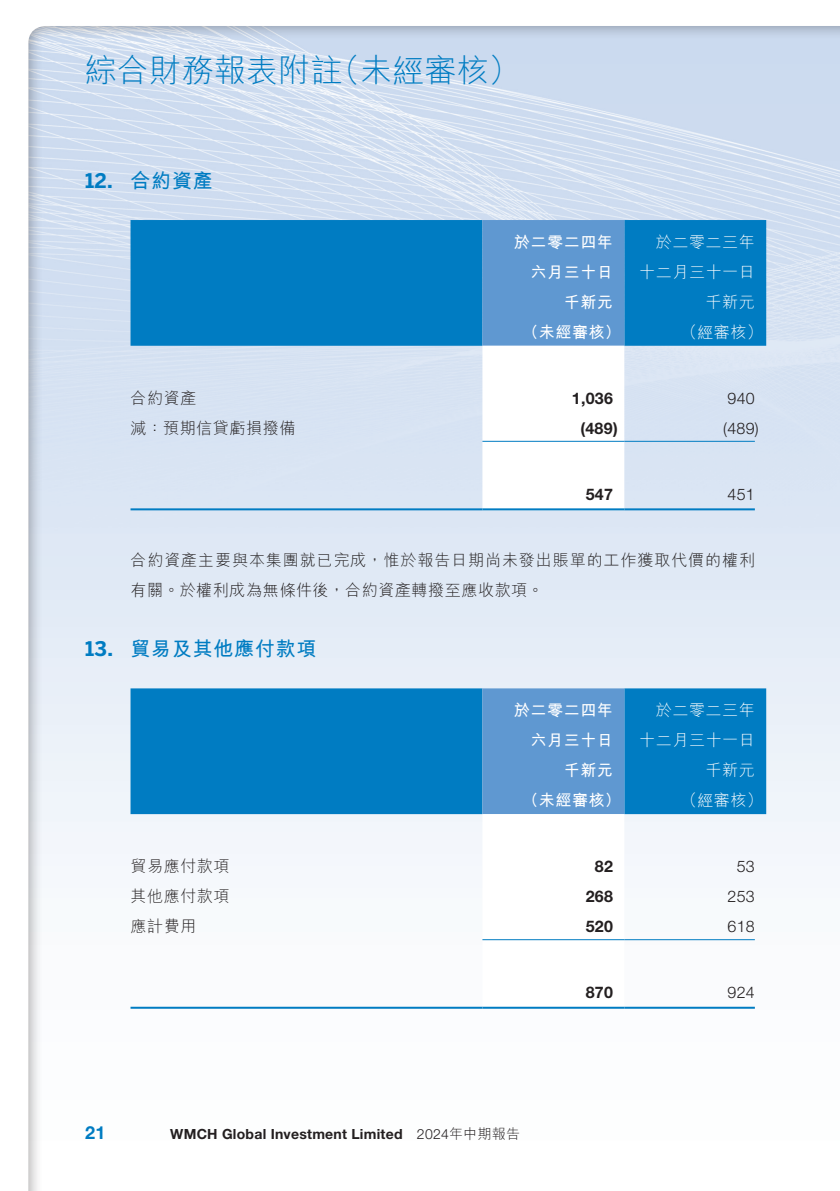
<style>
.page{position:relative;width:840px;height:1191px;background:#fff}
.page>*{position:absolute;margin:0;border:0;box-sizing:border-box;transform-origin:0 0}
.t1{font:300 32px "M Hei HK";letter-spacing:.005em;color:#007cc2}
._01_H1{font:700 20px "M Hei HK";letter-spacing:.035em;color:#007cc2}
._01_H1-2{font:700 20px "Benton Sans";color:#007cc2}
.t2{font:700 18px "Helvetica Neue LT Std";color:#007cc2}
._00_txt{font:300 16px/30px "M Hei HK";letter-spacing:.055em;color:#231f20}
._50_Table_txt{font:300 16px "M Hei HK";letter-spacing:.035em;color:#fff}
._50_Table_txt-2{font:700 16px "M Hei HK";letter-spacing:.035em;color:#fff}
._50_Table_txt-3{font:300 16px "M Hei HK";letter-spacing:.035em;color:#231f20}
._50_Table_txt-4{font:700 16px "Helvetica Neue LT Std";letter-spacing:.015em;color:#231f20}
._50_Table_txt-5{font:300 16px "Helvetica Neue LT Std";letter-spacing:.015em;color:#231f20}
.t3{font:700 14px "Helvetica Neue LT Std";letter-spacing:.015em;color:#231f20}
.t4{font:300 14px "M Hei HK";letter-spacing:.015em;color:#231f20}
.s1{font-family:"Helvetica Neue LT Std"}
</style>
<div class="page">
<div style="left:11px;top:25px;width:828px;height:1166px;background:#231f20;opacity:.5"></div>
<div style="left:130px;top:220px;width:635px;height:126px;background:#007cc2"></div>
<svg style="left:482px;top:220px;width:142px;height:288px"></svg>
<hr style="left:482px;top:441px;width:142px;height:1px;background:#007cc2">
<hr style="left:624px;top:441px;width:130px;height:1px;background:#007cc2">
<hr style="left:130px;top:508px;width:352px;height:2px;background:#007cc2">
<hr style="left:482px;top:508px;width:142px;height:2px;background:#007cc2">
<hr style="left:624px;top:508px;width:130px;height:2px;background:#007cc2">
<div style="left:130px;top:688px;width:635px;height:126px;background:#007cc2"></div>
<svg style="left:482px;top:688px;width:142px;height:318px"></svg>
<hr style="left:482px;top:939px;width:142px;height:1px;background:#007cc2">
<hr style="left:624px;top:939px;width:130px;height:1px;background:#007cc2">
<hr style="left:130px;top:1006px;width:352px;height:2px;background:#007cc2">
<hr style="left:482px;top:1006px;width:142px;height:2px;background:#007cc2">
<hr style="left:624px;top:1006px;width:130px;height:2px;background:#007cc2">
<h1 class="t1" style="left:328px;top:54px;width:193px">（未經審核(</h1>
<h1 class="t1" style="left:85px;top:54px;width:259px">綜合財務報表附註</h1>
<p class="_01_H1-2" style="left:85px;top:168px;width:29px">12.</p>
<p class="_01_H1" style="left:130px;top:166px;width:84px">合約資產</p>
<p class="_50_Table_txt-3" style="left:130px;top:390px;width:67px">合約資產</p>
<p class="_50_Table_txt-3" style="left:130px;top:420px;width:166px">減：預期信貸虧損撥備</p>
<p class="_50_Table_txt-2" style="left:513px;top:230px;width:100px">於二零二四年</p>
<p class="_50_Table_txt-2" style="left:530px;top:260px;width:84px">六月三十日</p>
<p class="_50_Table_txt-2" style="left:563px;top:290px;width:51px">千新元</p>
<p class="_50_Table_txt" style="left:655px;top:234px;width:100px">於二零二三年</p>
<p class="_50_Table_txt" style="left:638px;top:264px;width:117px">十二月三十一日</p>
<p class="_50_Table_txt" style="left:705px;top:294px;width:51px">千新元</p>
<p class="_50_Table_txt-2" style="left:522px;top:320px;width:100px">（未經審核）</p>
<p class="_50_Table_txt" style="left:680px;top:324px;width:83px">（經審核(</p>
<p class="_50_Table_txt-4" style="left:571px;top:388px;width:43px">1,036</p>
<p class="_50_Table_txt-5" style="left:727px;top:388px;width:29px">940</p>
<p class="_50_Table_txt-4" style="left:580px;top:418px;width:39px">)489(</p>
<p class="_50_Table_txt-5" style="left:722px;top:418px;width:37px">)489(</p>
<p class="_50_Table_txt-4" style="left:585px;top:484px;width:29px">547</p>
<p class="_50_Table_txt-5" style="left:727px;top:484px;width:29px">451</p>
<p class="_01_H1-2" style="left:85px;top:636px;width:29px">13.</p>
<p class="_00_txt" style="left:130px;top:545px;width:625px">合約資產主要與本集團就已完成，惟於報告日期尚未發出賬單的工作獲取代價的權利有關。於權利成為無條件後，合約資產轉撥至應收款項。</p>
<p class="_01_H1" style="left:130px;top:634px;width:187px">貿易及其他應付款項</p>
<p class="_50_Table_txt-2" style="left:513px;top:699px;width:100px">於二零二四年</p>
<p class="_50_Table_txt-2" style="left:530px;top:729px;width:84px">六月三十日</p>
<p class="_50_Table_txt-2" style="left:563px;top:759px;width:51px">千新元</p>
<p class="_50_Table_txt-2" style="left:522px;top:789px;width:100px">（未經審核）</p>
<p class="_50_Table_txt" style="left:655px;top:702px;width:100px">於二零二三年</p>
<p class="_50_Table_txt" style="left:638px;top:732px;width:117px">十二月三十一日</p>
<p class="_50_Table_txt" style="left:705px;top:762px;width:51px">千新元</p>
<p class="_50_Table_txt" style="left:680px;top:792px;width:83px">（經審核(</p>
<p class="_50_Table_txt-3" style="left:130px;top:858px;width:100px">貿易應付款項</p>
<p class="_50_Table_txt-4" style="left:594px;top:856px;width:20px">82</p>
<p class="_50_Table_txt-5" style="left:736px;top:856px;width:20px">53</p>
<p class="_50_Table_txt-3" style="left:130px;top:888px;width:100px">其他應付款項</p>
<p class="_50_Table_txt-4" style="left:585px;top:886px;width:29px">268</p>
<p class="_50_Table_txt-5" style="left:727px;top:886px;width:29px">253</p>
<p class="_50_Table_txt-3" style="left:130px;top:918px;width:67px">應計費用</p>
<p class="_50_Table_txt-4" style="left:585px;top:916px;width:29px">520</p>
<p class="_50_Table_txt-5" style="left:727px;top:916px;width:29px">618</p>
<p class="_50_Table_txt-4" style="left:585px;top:982px;width:29px">870</p>
<p class="_50_Table_txt-5" style="left:727px;top:982px;width:29px">924</p>
<p class="t2" style="left:85px;top:1121px;width:22px">21</p>
<p class="t3" style="left:170px;top:1125px;width:234px">WMCH Global Investment Limited</p>
<p class="t4" style="left:416px;top:1126px;width:105px"><span class="s1">2024</span>年中期報告</p>
</div>
